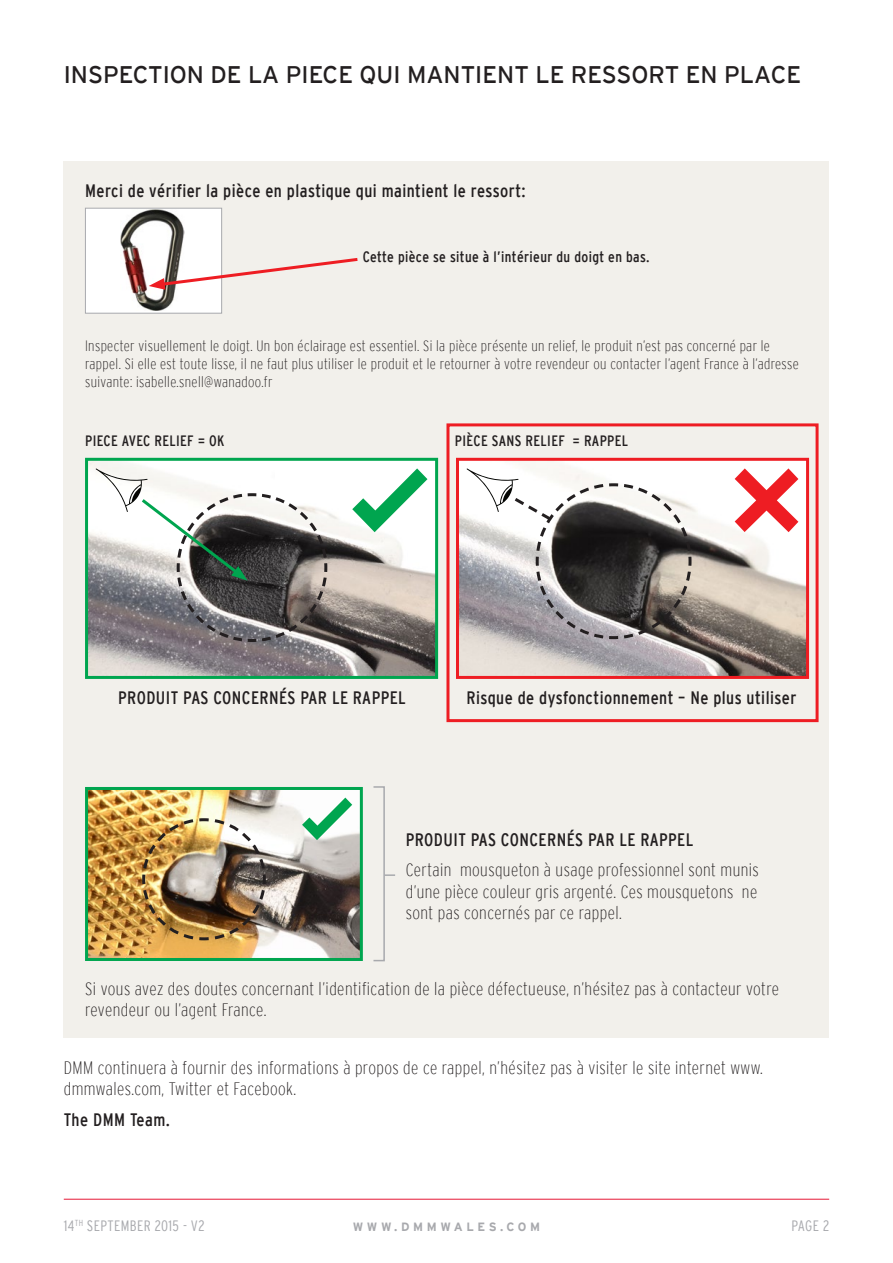
<style>
.page{position:relative;width:893px;height:1263px;background:#fff}
.page>*{position:absolute;margin:0;border:0;box-sizing:border-box;transform-origin:0 0}
.t1{font:24px "Interstate";color:#231f20}
.t2{font:200 condensed 18px/21.6px "Interstate";letter-spacing:.025em;color:#231f20}
.t3{font:condensed 18px "Interstate";letter-spacing:.025em;color:#231f20}
.t4{font:200 condensed 15px/18px "Interstate";letter-spacing:.025em;color:#231f20}
.t5{font:condensed 15px "Interstate";letter-spacing:.025em;color:#231f20}
.t6{font:300 condensed 15px "Interstate";letter-spacing:.025em;color:#a8a9ad}
.t7{font:700 12px "Interstate";letter-spacing:.3em;color:#a8a9ad}
</style>
<div class="page">
<hr style="left:64px;top:1199px;width:765px;height:1px;background:#e51836">
<div style="left:64px;top:161px;width:765px;height:876px;background:#f2f0eb"></div>
<img style="left:460px;top:462px;width:345px;height:213px">
<div style="left:456px;top:458px;width:353px;height:221px;border:3px solid #ee1d23"></div>
<img style="left:89px;top:462px;width:345px;height:213px">
<div style="left:85px;top:458px;width:353px;height:221px;border:3px solid #00a54f"></div>
<img style="left:89px;top:791px;width:270px;height:166px">
<div style="left:85px;top:787px;width:278px;height:174px;border:3px solid #00a54f"></div>
<div style="left:85px;top:208px;width:137px;height:105px;background:#fff"></div>
<img style="left:121px;top:210px;width:63px;height:101px">
<div style="left:85px;top:208px;width:137px;height:106px;border:1px solid #a8a9ad"></div>
<svg style="left:735px;top:468px;width:63px;height:64px;background:#f68f92"></svg>
<svg style="left:352px;top:468px;width:75px;height:64px;background:#b5e4cc"></svg>
<svg style="left:302px;top:798px;width:50px;height:42px;background:#afdfc5"></svg>
<svg style="left:96px;top:468px;width:233px;height:175px"></svg>
<svg style="left:467px;top:468px;width:226px;height:173px"></svg>
<svg style="left:149px;top:256px;width:209px;height:34px"></svg>
<img style="left:141px;top:817px;width:126px;height:125px">
<div style="left:373px;top:786px;width:12px;height:175px;border:2px solid #a8a9ad"></div>
<svg style="left:384px;top:874px;width:11px;height:2px"></svg>
<div style="left:446px;top:423px;width:373px;height:299px;border:3px solid #ee1d23"></div>
<p class="t1" style="left:64px;top:61px;width:739px">INSPECTION DE LA PIECE QUI MANTIENT LE RESSORT EN PLACE</p>
<p class="t3" style="left:85px;top:181px;width:442px">Merci de vérifier la pièce en plastique qui maintient le ressort:</p>
<p class="t5" style="left:363px;top:249px;width:288px">Cette pièce se situe à l’intérieur du doigt en bas.</p>
<p class="t4" style="left:85px;top:337px;width:715px">Inspecter visuellement le doigt. Un bon éclairage est essentiel. Si la pièce présente un relief, le produit n’est pas concerné par le rappel. Si elle est toute lisse, il ne faut plus utiliser le produit et le retourner à votre revendeur ou contacter l’agent France à l’adresse suivante: isabelle.snell@wanadoo.fr</p>
<p class="t5" style="left:85px;top:432px;width:141px">PIECE AVEC RELIEF = OK</p>
<p class="t5" style="left:455px;top:432px;width:175px">PIÈCE SANS RELIEF = RAPPEL</p>
<p class="t3" style="left:118px;top:687px;width:289px">PRODUIT PAS CONCERNÉS PAR LE RAPPEL</p>
<p class="t3" style="left:466px;top:687px;width:332px">Risque de dysfonctionnement – Ne plus utiliser</p>
<p class="t3" style="left:406px;top:830px;width:289px">PRODUIT PAS CONCERNÉS PAR LE RAPPEL</p>
<p class="t2" style="left:406px;top:859px;width:355px;text-align:justify">Certain mousqueton à usage professionnel sont munis d’une pièce couleur gris argenté. Ces mousquetons ne sont pas concernés par ce rappel.</p>
<p class="t2" style="left:85px;top:977px;width:695px">Si vous avez des doutes concernant l’identification de la pièce défectueuse, n’hésitez pas à contacteur votre revendeur ou l’agent France.</p>
<p class="t2" style="left:64px;top:1056px;width:701px">DMM continuera à fournir des informations à propos de ce rappel, n’hésitez pas à visiter le site internet www. dmmwales.com, Twitter et Facebook.</p>
<p class="t3" style="left:64px;top:1109px;width:108px">The DMM Team.</p>
<p class="t6" style="left:64px;top:1217px;width:142px">14<sup>TH</sup> SEPTEMBER 2015 - V2</p>
<p class="t7" style="left:353px;top:1220px;width:189px">WWW.DMMWALES.COM</p>
<p class="t6" style="left:791px;top:1217px;width:39px">PAGE 2</p>
</div>
